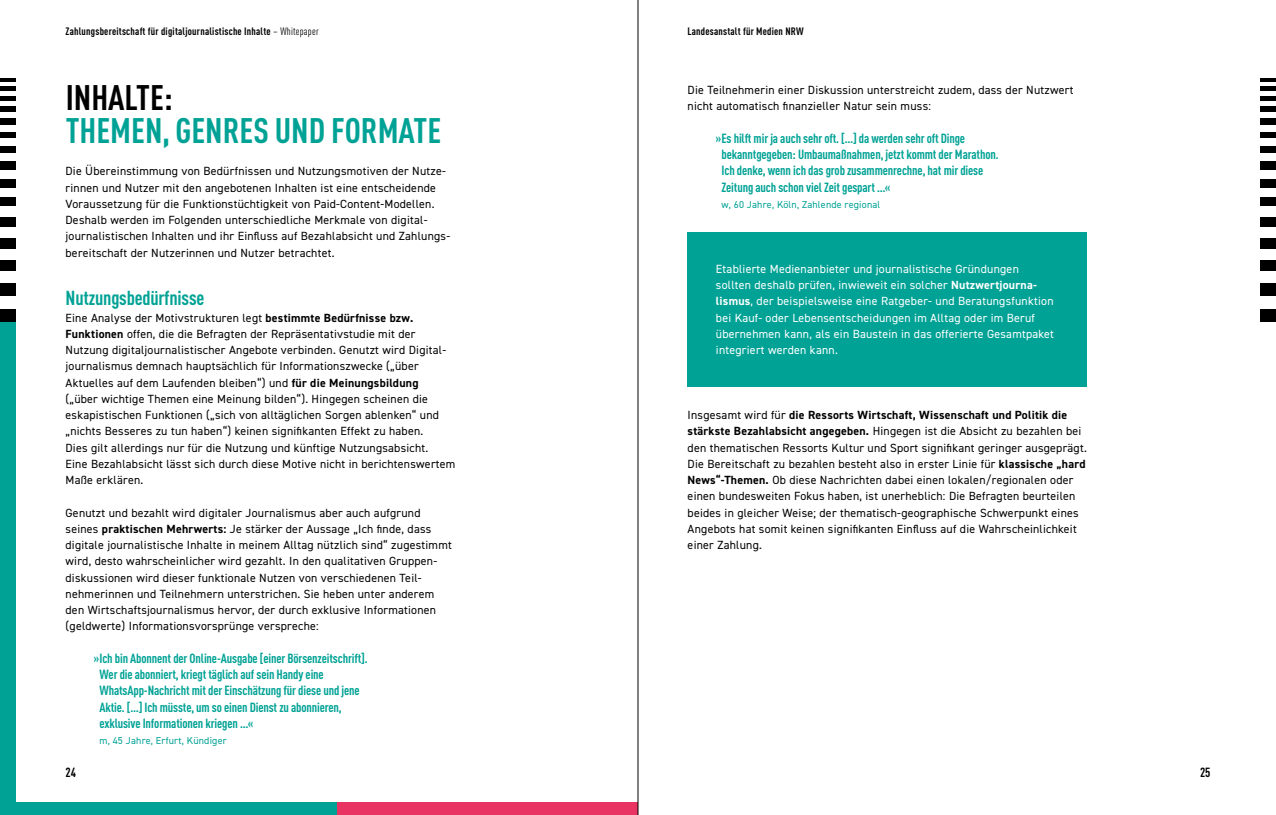
<style>
.page{position:relative;width:1276px;height:815px;background:#fff}
.page>*{position:absolute;margin:0;border:0;box-sizing:border-box;transform-origin:0 0}
.t1{font:700 condensed 35px "DINOT";color:#00a295}
.t2{font:700 condensed 35px "DINOT";color:#000}
.t3{font:700 condensed 20px "DINOT";letter-spacing:-.01em;color:#00a295}
.t4{font:700 condensed 13.12px/16.2px "DINOT";letter-spacing:-.01em;color:#00a295}
.t5{font:700 condensed 13.12px "DINOT";color:#000}
.t6{font:11.88px/16.2px "DIN2014";letter-spacing:.02em;color:#000}
.t7{font:11.88px/16.2px "DIN2014";letter-spacing:.02em;color:#fff}
.t8{font:700 condensed 10.62px "DINOT";letter-spacing:.02em;color:#000}
.t9{font:10px "DIN2014";letter-spacing:.02em;color:#00a295}
.s1{font-weight:400}
.s2{font-weight:700}
</style>
<div class="page">
<div style="left:303px;top:803px;width:335px;height:12px;background:#e83363"></div>
<div style="left:0;top:316px;width:16px;height:499px;background:#00a295"></div>
<div style="left:0;top:803px;width:337px;height:12px;background:#00a295"></div>
<div style="left:0;top:309px;width:16px;height:13px;background:#000"></div>
<hr style="left:0;top:78px;width:16px;height:4px;background:#000">
<hr style="left:0;top:87px;width:16px;height:4px;background:#000">
<div style="left:0;top:96px;width:16px;height:5px;background:#000"></div>
<div style="left:0;top:107px;width:16px;height:5px;background:#000"></div>
<div style="left:0;top:118px;width:16px;height:7px;background:#000"></div>
<div style="left:0;top:132px;width:16px;height:7px;background:#000"></div>
<div style="left:0;top:146px;width:16px;height:8px;background:#000"></div>
<div style="left:0;top:162px;width:16px;height:8px;background:#000"></div>
<div style="left:0;top:179px;width:16px;height:9px;background:#000"></div>
<div style="left:0;top:197px;width:16px;height:10px;background:#000"></div>
<div style="left:0;top:217px;width:16px;height:10px;background:#000"></div>
<div style="left:0;top:238px;width:16px;height:11px;background:#000"></div>
<div style="left:0;top:260px;width:16px;height:12px;background:#000"></div>
<div style="left:0;top:284px;width:16px;height:12px;background:#000"></div>
<div style="left:1260px;top:309px;width:16px;height:13px;background:#000"></div>
<hr style="left:1260px;top:78px;width:16px;height:4px;background:#000">
<hr style="left:1260px;top:87px;width:16px;height:4px;background:#000">
<div style="left:1260px;top:96px;width:16px;height:5px;background:#000"></div>
<div style="left:1260px;top:107px;width:16px;height:5px;background:#000"></div>
<div style="left:1260px;top:118px;width:16px;height:7px;background:#000"></div>
<div style="left:1260px;top:132px;width:16px;height:7px;background:#000"></div>
<div style="left:1260px;top:146px;width:16px;height:8px;background:#000"></div>
<div style="left:1260px;top:162px;width:16px;height:8px;background:#000"></div>
<div style="left:1260px;top:179px;width:16px;height:9px;background:#000"></div>
<div style="left:1260px;top:197px;width:16px;height:10px;background:#000"></div>
<div style="left:1260px;top:217px;width:16px;height:10px;background:#000"></div>
<div style="left:1260px;top:238px;width:16px;height:11px;background:#000"></div>
<div style="left:1260px;top:260px;width:16px;height:12px;background:#000"></div>
<div style="left:1260px;top:284px;width:16px;height:12px;background:#000"></div>
<div style="left:687px;top:232px;width:399px;height:155px;background:#00a295"></div>
<hr style="left:638px;top:0;width:1px;height:815px;background:#000">
<p class="t8" style="left:66px;top:24px;width:254px">Zahlungsbereitschaft für digitaljournalistische Inhalte <span class="s1">– Whitepaper</span></p>
<p class="t8" style="left:687px;top:24px;width:118px">Landesanstalt für Medien NRW</p>
<h1 class="t2" style="left:66px;top:72px;width:108px">INHALTE:</h1>
<h1 class="t1" style="left:66px;top:105px;width:377px">THEMEN, GENRES UND FORMATE</h1>
<p class="t6" style="left:66px;top:163px;width:386px">Die Übereinstimmung von Bedürfnissen und Nutzungsmotiven der Nutze&shy;rinnen und Nutzer mit den angebotenen Inhalten ist eine entscheidende Voraussetzung für die Funktionstüchtigkeit von Paid-Content-Modellen.<br>Deshalb werden im Folgenden unterschiedliche Merkmale von digital&shy;journalistischen Inhalten und ihr Einfluss auf Bezahlabsicht und Zahlungs&shy;bereitschaft der Nutzerinnen und Nutzer betrachtet.</p>
<h2 class="t3" style="left:66px;top:284px;width:140px">Nutzungsbedürfnisse</h2>
<p class="t6" style="left:66px;top:309px;width:391px">Eine Analyse der Motivstrukturen legt <span class="s2">bestimmte Bedürfnisse bzw.<br>Funktionen</span> offen, die die Befragten der Repräsentativstudie mit der Nutzung digitaljournalistischer Angebote verbinden. Genutzt wird Digital&shy;journalismus demnach hauptsächlich für Informationszwecke („über Aktuelles auf dem Laufenden bleiben“) und <span class="s2">für die Meinungsbildung<br></span>(„über wichtige Themen eine Meinung bilden“). Hingegen scheinen die eskapistischen Funktionen („sich von alltäglichen Sorgen ablenken“ und „nichts Besseres zu tun haben“) keinen signifikanten Effekt zu haben.<br>Dies gilt allerdings nur für die Nutzung und künftige Nutzungsabsicht.<br>Eine Bezahlabsicht lässt sich durch diese Motive nicht in berichtenswertem Maße erklären.</p>
<p class="t6" style="left:66px;top:504px;width:388px">Genutzt und bezahlt wird digitaler Journalismus aber auch aufgrund seines <span class="s2">praktischen Mehrwerts:</span> Je stärker der Aussage „Ich finde, dass digitale journalistische Inhalte in meinem Alltag nützlich sind“ zugestimmt wird, desto wahrscheinlicher wird gezahlt. In den qualitativen Gruppen&shy;diskussionen wird dieser funktionale Nutzen von verschiedenen Teil&shy;nehmerinnen und Teilnehmern unterstrichen. Sie heben unter anderem den Wirtschaftsjournalismus hervor, der durch exklusive Informationen (geldwerte) Informationsvorsprünge verspreche:</p>
<p class="t4" style="left:99px;top:649px;width:270px;text-indent:-6px">»Ich bin Abonnent der Online-Ausgabe [einer Börsenzeitschrift].<br>Wer die abonniert, kriegt täglich auf sein Handy eine WhatsApp-Nachricht mit der Einschätzung für diese und jene Aktie. […] Ich müsste, um so einen Dienst zu abonnieren, exklusive Informationen kriegen …«</p>
<p class="t9" style="left:99px;top:735px;width:129px">m, 45 Jahre, Erfurt, Kündiger</p>
<p class="t6" style="left:687px;top:82px;width:387px">Die Teilnehmerin einer Diskussion unterstreicht zudem, dass der Nutzwert nicht automatisch finanzieller Natur sein muss:</p>
<p class="t4" style="left:721px;top:129px;width:279px;text-indent:-6px">»Es hilft mir ja auch sehr oft. […] da werden sehr oft Dinge bekanntgegeben: Umbaumaßnahmen, jetzt kommt der Marathon.<br>Ich denke, wenn ich das grob zusammenrechne, hat mir diese Zeitung auch schon viel Zeit gespart …«</p>
<p class="t9" style="left:721px;top:198px;width:160px">w, 60 Jahre, Köln, Zahlende regional</p>
<p class="t7" style="left:716px;top:261px;width:339px">Etablierte Medienanbieter und journalistische Gründungen sollten deshalb prüfen, inwieweit ein solcher <span class="s2">Nutzwertjourna&shy;lismus</span>, der beispielsweise eine Ratgeber- und Beratungsfunktion bei Kauf- oder Lebensentscheidungen im Alltag oder im Beruf übernehmen kann, als ein Baustein in das offerierte Gesamtpaket integriert werden kann.</p>
<p class="t6" style="left:687px;top:407px;width:401px">Insgesamt wird für <span class="s2">die Ressorts Wirtschaft, Wissenschaft und Politik die stärkste Bezahlabsicht angegeben.</span> Hingegen ist die Absicht zu bezahlen bei den thematischen Ressorts Kultur und Sport signifikant geringer ausgeprägt.<br>Die Bereitschaft zu bezahlen besteht also in erster Linie für <span class="s2">klassische „hard News“-Themen.</span> Ob diese Nachrichten dabei einen lokalen/regionalen oder einen bundesweiten Fokus haben, ist unerheblich: Die Befragten beurteilen beides in gleicher Weise; der thematisch-geographische Schwerpunkt eines Angebots hat somit keinen signifikanten Einfluss auf die Wahrscheinlichkeit einer Zahlung.</p>
<p class="t5" style="left:66px;top:762px;width:12px">24</p>
<p class="t5" style="left:1200px;top:762px;width:12px">25</p>
</div>
